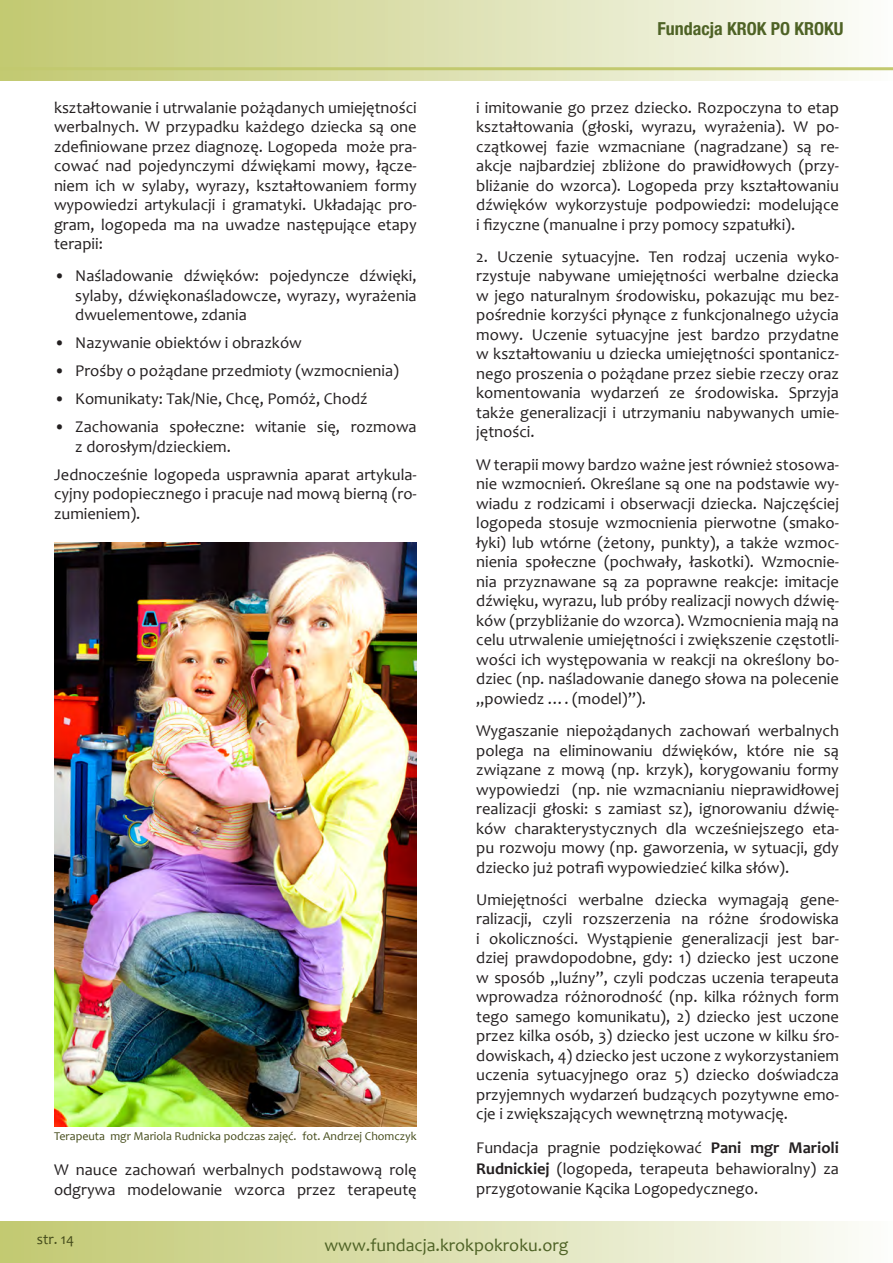
<style>
.page{position:relative;width:893px;height:1263px;background:#fff}
.page>*{position:absolute;margin:0;border:0;box-sizing:border-box;transform-origin:0 0}
.t1{font:18px "Candara";color:#4e6225}
.t2{font:700 condensed 18px "Helvetica Neue LT Pro";color:#4e6225}
.Akapit{font:16.5px/19.5px "Candara";color:#231f20;text-align:justify}
.t3{font:15px "Candara";color:#454c1b}
.Tytuł_artykułu_akapi{font:12px "Candara";color:#454c1b}
.s1{font-weight:700}
</style>
<div class="page">
<div style="left:0;top:0;width:893px;height:80px;background:linear-gradient(to right,#c1c76f,#fbfcf7)"></div>
<div style="left:0;top:1222px;width:893px;height:41px;background:linear-gradient(to right,#c1c76f,#fbfcf8)"></div>
<hr style="left:0;top:67px;width:893px;height:3px;background:#c2c96f">
<img style="left:54px;top:543px;width:363px;height:584px">
<p class="Akapit" style="left:54px;top:97px;width:364px">kształtowanie i utrwalanie pożądanych umiejętności werbalnych. W przypadku każdego dziecka są one zdefiniowane przez diagnozę. Logopeda może pra&shy;cować nad pojedynczymi dźwiękami mowy, łącze&shy;niem ich w sylaby, wyrazy, kształtowaniem formy wypowiedzi artykulacji i gramatyki. Układając pro&shy;gram, logopeda ma na uwadze następujące etapy terapii:</p>
<p class="Akapit" style="left:75px;top:266px;width:343px;text-indent:-21px">• Naśladowanie dźwięków: pojedyncze dźwięki, sylaby, dźwiękonaśladowcze, wyrazy, wyrażenia dwuelementowe, zdania</p>
<p class="Akapit" style="left:54px;top:333px;width:249px">• Nazywanie obiektów i obrazków</p>
<p class="Akapit" style="left:54px;top:361px;width:347px">• Prośby o pożądane przedmioty (wzmocnienia)</p>
<p class="Akapit" style="left:54px;top:389px;width:315px">• Komunikaty: Tak/Nie, Chcę, Pomóż, Chodź</p>
<p class="Akapit" style="left:75px;top:417px;width:343px;text-indent:-21px">• Zachowania społeczne: witanie się, rozmowa z dorosłym/dzieckiem.</p>
<p class="Akapit" style="left:54px;top:465px;width:364px">Jednocześnie logopeda usprawnia aparat artykula&shy;cyjny podopiecznego i pracuje nad mową bierną (ro&shy;zumieniem).</p>
<p class="Tytuł_artykułu_akapi" style="left:54px;top:1128px;width:244px">Terapeuta mgr Mariola Rudnicka podczas zajęć.</p>
<p class="Tytuł_artykułu_akapi" style="left:302px;top:1128px;width:116px">fot. Andrzej Chomczyk</p>
<p class="Akapit" style="left:54px;top:1160px;width:364px">W nauce zachowań werbalnych podstawową rolę odgrywa modelowanie wzorca przez terapeutę</p>
<p class="t2" style="left:657px;top:17px;width:187px">Fundacja KROK PO KROKU</p>
<p class="Akapit" style="left:476px;top:97px;width:364px">i imitowanie go przez dziecko. Rozpoczyna to etap kształtowania (głoski, wyrazu, wyrażenia). W po&shy;czątkowej fazie wzmacniane (nagradzane) są re&shy;akcje najbardziej zbliżone do prawidłowych (przy&shy;bliżanie do wzorca). Logopeda przy kształtowaniu dźwięków wykorzystuje podpowiedzi: modelujące i fizyczne (manualne i przy pomocy szpatułki).</p>
<p class="Akapit" style="left:476px;top:247px;width:364px">2. Uczenie sytuacyjne. Ten rodzaj uczenia wyko&shy;rzystuje nabywane umiejętności werbalne dziecka w jego naturalnym środowisku, pokazując mu bez&shy;pośrednie korzyści płynące z funkcjonalnego użycia mowy. Uczenie sytuacyjne jest bardzo przydatne w kształtowaniu u dziecka umiejętności spontanicz&shy;nego proszenia o pożądane przez siebie rzeczy oraz komentowania wydarzeń ze środowiska. Sprzyja także generalizacji i utrzymaniu nabywanych umie&shy;jętności.</p>
<p class="Akapit" style="left:476px;top:454px;width:364px">W terapii mowy bardzo ważne jest również stosowa&shy;nie wzmocnień. Określane są one na podstawie wy&shy;wiadu z rodzicami i obserwacji dziecka. Najczęściej logopeda stosuje wzmocnienia pierwotne (smako&shy;łyki) lub wtórne (żetony, punkty), a także wzmoc&shy;nienia społeczne (pochwały, łaskotki). Wzmocnie&shy;nia przyznawane są za poprawne reakcje: imitacje dźwięku, wyrazu, lub próby realizacji nowych dźwię&shy;ków (przybliżanie do wzorca). Wzmocnienia mają na celu utrwalenie umiejętności i zwiększenie częstotli&shy;wości ich występowania w reakcji na określony bo&shy;dziec (np. naśladowanie danego słowa na polecenie „powiedz …. (model)”).</p>
<p class="Akapit" style="left:476px;top:721px;width:364px">Wygaszanie niepożądanych zachowań werbalnych polega na eliminowaniu dźwięków, które nie są związane z mową (np. krzyk), korygowaniu formy wypowiedzi (np. nie wzmacnianiu nieprawidłowej realizacji głoski: s zamiast sz), ignorowaniu dźwię&shy;ków charakterystycznych dla wcześniejszego eta&shy;pu rozwoju mowy (np. gaworzenia, w sytuacji, gdy dziecko już potrafi wypowiedzieć kilka słów).</p>
<p class="Akapit" style="left:476px;top:889px;width:364px">Umiejętności werbalne dziecka wymagają gene&shy;ralizacji, czyli rozszerzenia na różne środowiska i okoliczności. Wystąpienie generalizacji jest bar&shy;dziej prawdopodobne, gdy: 1) dziecko jest uczone w sposób „luźny”, czyli podczas uczenia terapeuta wprowadza różnorodność (np. kilka różnych form tego samego komunikatu), 2) dziecko jest uczone przez kilka osób, 3) dziecko jest uczone w kilku śro&shy;dowiskach, 4) dziecko jest uczone z wykorzystaniem uczenia sytuacyjnego oraz 5) dziecko doświadcza przyjemnych wydarzeń budzących pozytywne emo&shy;cje i zwiększających wewnętrzną motywację.</p>
<p class="Akapit" style="left:476px;top:1137px;width:364px;line-height:21px">Fundacja pragnie podziękować <span class="s1">Pani mgr Marioli<br>Rudnickiej</span> (logopeda, terapeuta behawioralny) za</p>
<p class="Akapit" style="left:476px;top:1178px;width:283px">przygotowanie Kącika Logopedycznego.</p>
<p class="t3" style="left:37px;top:1230px;width:39px">str. 14</p>
<p class="t1" style="left:324px;top:1233px;width:245px">www.fundacja.krokpokroku.org</p>
</div>
